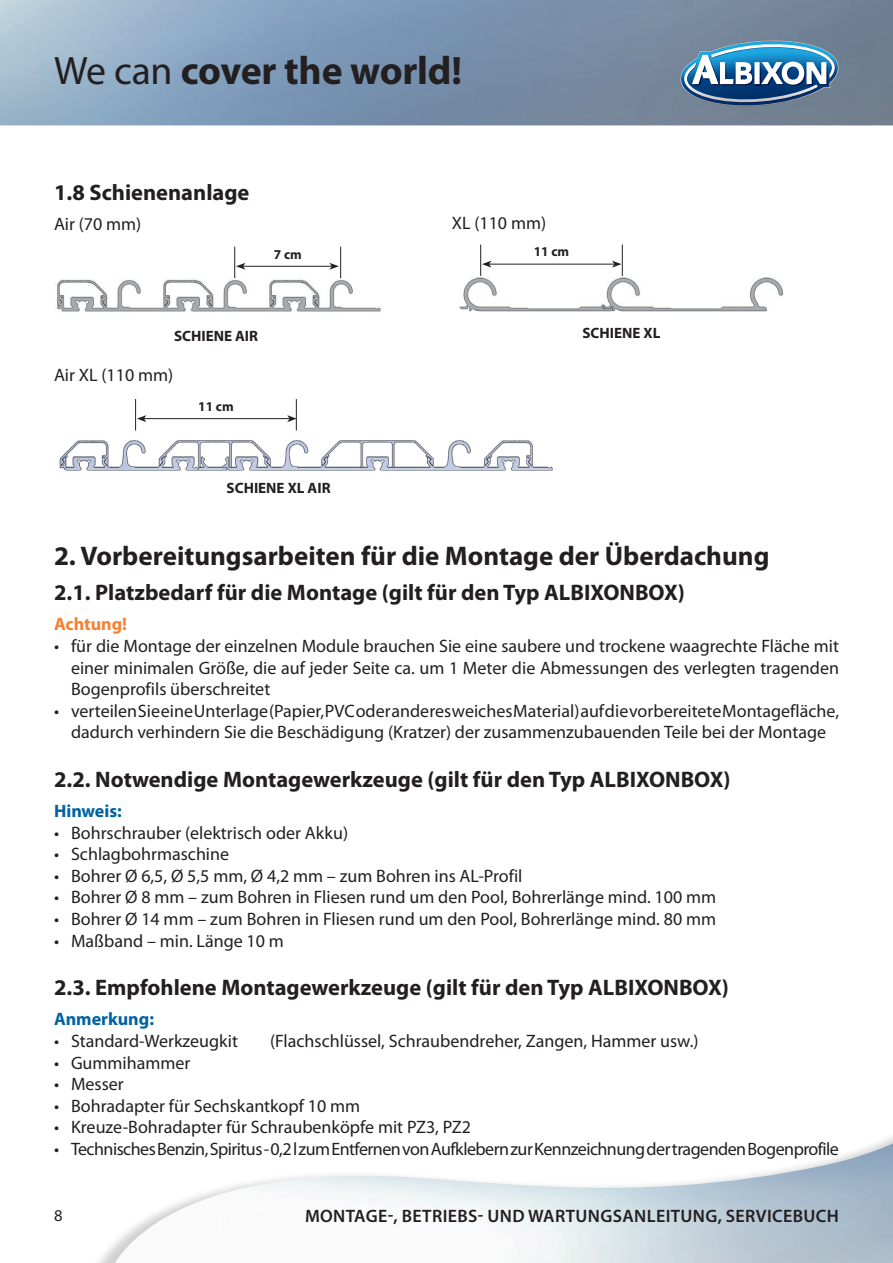
<style>
.page{position:relative;width:893px;height:1263px;background:#fff}
.page>*{position:absolute;margin:0;border:0;box-sizing:border-box;transform-origin:0 0}
.t1{font:700 39.75px "Myriad Pro";letter-spacing:-.005em;color:#231f20}
.TITULEK_VETSI{font:700 27px "Myriad Pro";color:#231f20}
.TITULEK_MENSI{font:700 22.5px "Myriad Pro";color:#231f20}
.ZAKLADNI_TEXT{font:18px/21.6px "Myriad Pro";color:#231f20;text-align:justify}
.ZAKLADNI_TEXT-2{font:18px "Myriad Pro";letter-spacing:-.03em;color:#231f20}
.t2{font:600 18px "Myriad Pro";letter-spacing:.02em;color:#231f20}
.ZAKLADNI_TEXT-3{font:700 18px "Myriad Pro";color:#0062a1}
.ZAKLADNI_TEXT-4{font:700 18px "Myriad Pro";color:#f48232}
.t3{font:16.5px "Myriad Pro";color:#231f20}
.t4{font:700 15px "Myriad Pro";color:#231f20}
.t5{font:700 13.5px "Myriad Pro";color:#231f20}
.s1{font-weight:400}
</style>
<div class="page">
<img style="left:111px;top:1136px;width:782px;height:127px">
<svg style="left:680px;top:40px;width:159px;height:66px"></svg>
<img style="left:57px;top:266px;width:324px;height:46px">
<hr style="left:234px;top:247px;width:1px;height:31px;background:#231f20">
<hr style="left:340px;top:247px;width:1px;height:31px;background:#231f20">
<hr style="left:243px;top:266px;width:89px;height:1px;background:#231f20">
<svg style="left:236px;top:263px;width:9px;height:7px"></svg>
<svg style="left:329px;top:263px;width:10px;height:7px"></svg>
<img style="left:59px;top:412px;width:494px;height:59px">
<hr style="left:135px;top:399px;width:1px;height:31px;background:#231f20">
<hr style="left:296px;top:399px;width:1px;height:31px;background:#231f20">
<hr style="left:144px;top:418px;width:146px;height:1px;background:#231f20">
<svg style="left:137px;top:415px;width:9px;height:7px"></svg>
<svg style="left:287px;top:415px;width:10px;height:7px"></svg>
<img style="left:459px;top:259px;width:325px;height:53px">
<hr style="left:480px;top:244px;width:1px;height:32px;background:#231f20">
<hr style="left:622px;top:244px;width:1px;height:32px;background:#231f20">
<hr style="left:489px;top:264px;width:125px;height:1px;background:#231f20">
<svg style="left:482px;top:261px;width:9px;height:7px"></svg>
<svg style="left:612px;top:261px;width:9px;height:7px"></svg>
<h1 class="t1" style="left:54px;top:45px;width:410px"><span class="s1">We can</span> cover the world!</h1>
<p class="TITULEK_MENSI" style="left:54px;top:177px;width:197px">1.8 Schienenanlage</p>
<p class="ZAKLADNI_TEXT" style="left:54px;top:213px;width:89px">Air (70 mm)</p>
<p class="t5" style="left:274px;top:245px;width:29px">7 cm</p>
<p class="t4" style="left:174px;top:326px;width:86px">SCHIENE AIR</p>
<p class="ZAKLADNI_TEXT" style="left:54px;top:364px;width:121px">Air XL (110 mm)</p>
<p class="t5" style="left:198px;top:398px;width:37px">11 cm</p>
<p class="t4" style="left:227px;top:478px;width:105px">SCHIENE XL AIR</p>
<p class="ZAKLADNI_TEXT" style="left:452px;top:212px;width:96px">XL (110 mm)</p>
<p class="t5" style="left:534px;top:243px;width:37px">11 cm</p>
<p class="t4" style="left:582px;top:323px;width:79px">SCHIENE XL</p>
<p class="TITULEK_VETSI" style="left:54px;top:538px;width:717px">2. Vorbereitungsarbeiten für die Montage der Überdachung</p>
<p class="TITULEK_MENSI" style="left:54px;top:578px;width:632px">2.1. Platzbedarf für die Montage (gilt für den Typ ALBIXONBOX)</p>
<p class="ZAKLADNI_TEXT-4" style="left:54px;top:612px;width:75px">Achtung!</p>
<p class="ZAKLADNI_TEXT" style="left:71px;top:635px;width:769px;text-indent:-17px">• für die Montage der einzelnen Module brauchen Sie eine saubere und trockene waagrechte Fläche mit einer minimalen Größe, die auf jeder Seite ca. um 1 Meter die Abmessungen des verlegten tragenden Bogenprofils überschreitet</p>
<p class="ZAKLADNI_TEXT" style="left:54px;top:700px;width:786px;text-align:center">• verteilen Sie eine Unterlage (Papier, PVC oder anderes weiches Material) auf die vorbereitete Montagefläche, dadurch verhindern Sie die Beschädigung (Kratzer) der zusammenzubauenden Teile bei der Montage</p>
<p class="TITULEK_MENSI" style="left:54px;top:765px;width:678px">2.2. Notwendige Montagewerkzeuge (gilt für den Typ ALBIXONBOX)</p>
<p class="ZAKLADNI_TEXT-3" style="left:54px;top:799px;width:69px">Hinweis:</p>
<p class="ZAKLADNI_TEXT" style="left:54px;top:821px;width:296px">• Bohrschrauber (elektrisch oder Akku)</p>
<p class="ZAKLADNI_TEXT" style="left:54px;top:843px;width:177px">• Schlagbohrmaschine</p>
<p class="ZAKLADNI_TEXT" style="left:54px;top:865px;width:470px">• Bohrer Ø 6,5, Ø 5,5 mm, Ø 4,2 mm – zum Bohren ins AL-Profil</p>
<p class="ZAKLADNI_TEXT" style="left:54px;top:886px;width:664px">• Bohrer Ø 8 mm – zum Bohren in Fliesen rund um den Pool, Bohrerlänge mind. 100 mm</p>
<p class="ZAKLADNI_TEXT" style="left:54px;top:908px;width:664px">• Bohrer Ø 14 mm – zum Bohren in Fliesen rund um den Pool, Bohrerlänge mind. 80 mm</p>
<p class="ZAKLADNI_TEXT" style="left:54px;top:929px;width:231px">• Maßband – min. Länge 10 m</p>
<p class="TITULEK_MENSI" style="left:54px;top:973px;width:676px">2.3. Empfohlene Montagewerkzeuge (gilt für den Typ ALBIXONBOX)</p>
<p class="ZAKLADNI_TEXT-3" style="left:54px;top:1007px;width:102px">Anmerkung:</p>
<p class="ZAKLADNI_TEXT" style="left:54px;top:1030px;width:186px">• Standard-Werkzeugkit</p>
<p class="ZAKLADNI_TEXT" style="left:270px;top:1030px;width:430px">(Flachschlüssel, Schraubendreher, Zangen, Hammer usw.)</p>
<p class="ZAKLADNI_TEXT" style="left:54px;top:1051px;width:138px">• Gummihammer</p>
<p class="ZAKLADNI_TEXT" style="left:54px;top:1073px;width:71px">• Messer</p>
<p class="ZAKLADNI_TEXT" style="left:54px;top:1095px;width:308px">• Bohradapter für Sechskantkopf 10 mm</p>
<p class="ZAKLADNI_TEXT" style="left:54px;top:1116px;width:418px">• Kreuze-Bohradapter für Schraubenköpfe mit PZ3, PZ2</p>
<p class="ZAKLADNI_TEXT-2" style="left:54px;top:1138px;width:786px">• Technisches Benzin, Spiritus - 0,2 l zum Entfernen von Aufklebern zur Kennzeichnung der tragenden Bogenprofile</p>
<p class="t3" style="left:54px;top:1206px;width:10px">8</p>
<p class="t2" style="left:305px;top:1205px;width:535px">MONTAGE-, BETRIEBS- UND WARTUNGSANLEITUNG, SERVICEBUCH</p>
</div>
